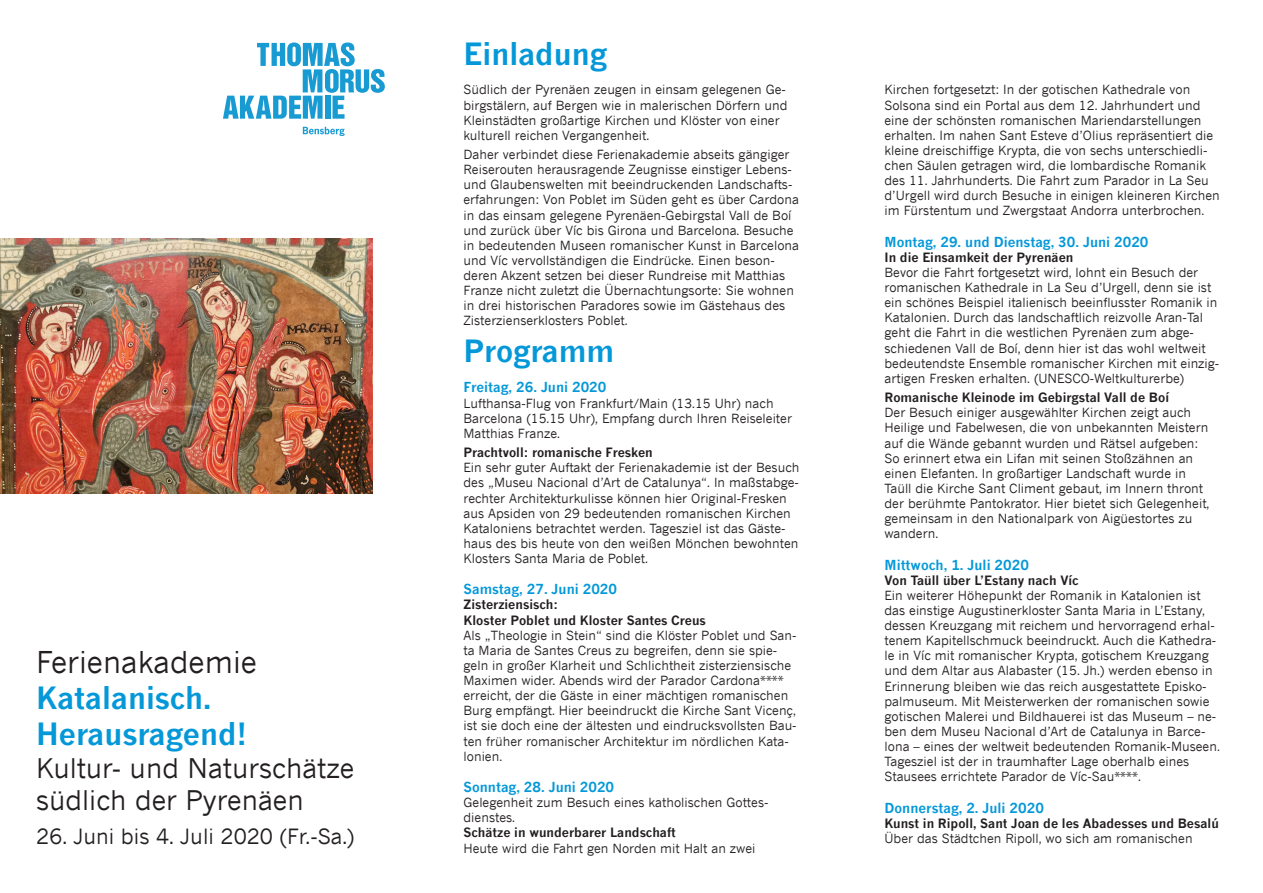
<style>
.page{position:relative;width:1263px;height:893px;background:#fff}
.page>*{position:absolute;margin:0;border:0;box-sizing:border-box;transform-origin:0 0}
.Tagungstitel{font:700 30px "News Gothic";color:#0498d9}
.Tagungsart{font:30px "News Gothic";color:#231f20}
.Untertitel{font:27px/32.4px "News Gothic";color:#231f20}
.Datum{font:21px "News Gothic";color:#231f20}
.tag{font:700 13.5px "News Gothic";color:#0498d9}
.Fließtext{font:12.6px/15.1px "News Gothic";color:#231f20}
.tag-2{font:12.6px/15.1px "News Gothic";color:#231f20}
.Fließtext-2{font:700 12.6px "News Gothic";color:#231f20}
.tagestitel{font:700 12.6px/15.1px "News Gothic";color:#231f20}
</style>
<div class="page">
<svg style="left:223px;top:43px;width:162px;height:76px"></svg>
<svg style="left:303px;top:127px;width:42px;height:9px"></svg>
<img style="left:0;top:238px;width:372px;height:255px">
<p class="Tagungsart" style="left:36px;top:644px;width:222px">Ferienakademie</p>
<p class="Tagungstitel" style="left:36px;top:679px;width:177px">Katalanisch.</p>
<p class="Tagungstitel" style="left:36px;top:715px;width:213px">Herausragend!</p>
<p class="Untertitel" style="left:36px;top:751px;width:320px">Kultur- und Naturschätze südlich der Pyrenäen</p>
<p class="Datum" style="left:36px;top:823px;width:320px">26. Juni bis 4. Juli 2020 (Fr.-Sa.)</p>
<p class="Tagungstitel" style="left:463px;top:35px;width:145px">Einladung</p>
<p class="Fließtext" style="left:463px;top:82px;width:325px">Südlich der Pyrenäen zeugen in einsam gelegenen Ge&shy;birgstälern, auf Bergen wie in malerischen Dörfern und Kleinstädten großartige Kirchen und Klöster von einer kulturell reichen Vergangenheit.</p>
<p class="Fließtext" style="left:463px;top:147px;width:337px">Daher verbindet diese Ferienakademie abseits gängiger Reiserouten herausragende Zeugnisse einstiger Lebens&shy;und Glaubenswelten mit beeindruckenden Landschafts&shy;erfahrungen: Von Poblet im Süden geht es über Cardona in das einsam gelegene Pyrenäen-Gebirgstal Vall de Boí und zurück über Víc bis Girona und Barcelona. Besuche in bedeutenden Museen romanischer Kunst in Barcelona und Víc vervollständigen die Eindrücke. Einen beson&shy;deren Akzent setzen bei dieser Rundreise mit Matthias Franze nicht zuletzt die Übernachtungsorte: Sie wohnen in drei historischen Paradores sowie im Gästehaus des Zisterzienserklosters Poblet.</p>
<p class="Tagungstitel" style="left:463px;top:332px;width:152px">Programm</p>
<p class="tag" style="left:463px;top:379px;width:144px">Freitag, 26. Juni 2020</p>
<p class="Fließtext" style="left:463px;top:395px;width:330px">Lufthansa-Flug von Frankfurt/Main (13.15 Uhr) nach<br>Barcelona (15.15 Uhr), Empfang durch Ihren Reiseleiter<br>Matthias Franze.</p>
<p class="Fließtext-2" style="left:463px;top:445px;width:191px">Prachtvoll: romanische Fresken</p>
<p class="Fließtext" style="left:463px;top:460px;width:337px">Ein sehr guter Auftakt der Ferienakademie ist der Besuch des „Museu Nacional d’Art de Catalunya“. In maßstabge&shy;rechter Architekturkulisse können hier Original-Fresken aus Apsiden von 29 bedeutenden romanischen Kirchen Kataloniens betrachtet werden. Tagesziel ist das Gäste&shy;haus des bis heute von den weißen Mönchen bewohnten Klosters Santa Maria de Poblet.</p>
<p class="tag" style="left:463px;top:581px;width:155px">Samstag, 27. Juni 2020</p>
<p class="tagestitel" style="left:463px;top:597px;width:244px">Zisterziensisch:<br>Kloster Poblet und Kloster Santes Creus</p>
<p class="tag-2" style="left:463px;top:627px;width:335px">Als „Theologie in Stein“ sind die Klöster Poblet und San&shy;ta Maria de Santes Creus zu begreifen, denn sie spie&shy;geln in großer Klarheit und Schlichtheit zisterziensische Maximen wider. Abends wird der Parador Cardona**** erreicht, der die Gäste in einer mächtigen romanischen Burg empfängt. Hier beeindruckt die Kirche Sant Vicenç, ist sie doch eine der ältesten und eindrucksvollsten Bau&shy;ten früher romanischer Architektur im nördlichen Kata&shy;lonien.</p>
<p class="tag" style="left:463px;top:778px;width:152px">Sonntag, 28. Juni 2020</p>
<p class="Fließtext" style="left:463px;top:795px;width:306px">Gelegenheit zum Besuch eines katholischen Gottes&shy;dienstes.</p>
<p class="Fließtext-2" style="left:463px;top:825px;width:214px">Schätze in wunderbarer Landschaft</p>
<p class="Fließtext" style="left:463px;top:840px;width:294px">Heute wird die Fahrt gen Norden mit Halt an zwei</p>
<p class="Fließtext" style="left:884px;top:82px;width:337px">Kirchen fortgesetzt: In der gotischen Kathedrale von Solsona sind ein Portal aus dem 12. Jahrhundert und eine der schönsten romanischen Mariendarstellungen erhalten. Im nahen Sant Esteve d’Olius repräsentiert die kleine dreischiffige Krypta, die von sechs unterschiedli&shy;chen Säulen getragen wird, die lombardische Romanik des 11. Jahrhunderts. Die Fahrt zum Parador in La Seu d’Urgell wird durch Besuche in einigen kleineren Kirchen im Fürstentum und Zwergstaat Andorra unterbrochen.</p>
<p class="tag" style="left:884px;top:233px;width:265px">Montag, 29. und Dienstag, 30. Juni 2020</p>
<p class="Fließtext-2" style="left:884px;top:249px;width:190px">In die Einsamkeit der Pyrenäen</p>
<p class="Fließtext" style="left:884px;top:265px;width:336px">Bevor die Fahrt fortgesetzt wird, lohnt ein Besuch der romanischen Kathedrale in La Seu d’Urgell, denn sie ist ein schönes Beispiel italienisch beeinflusster Romanik in Katalonien. Durch das landschaftlich reizvolle Aran-Tal geht die Fahrt in die westlichen Pyrenäen zum abge&shy;schiedenen Vall de Boí, denn hier ist das wohl weltweit bedeutendste Ensemble romanischer Kirchen mit einzig&shy;artigen Fresken erhalten. (UNESCO-Weltkulturerbe)</p>
<p class="Fließtext-2" style="left:884px;top:389px;width:286px">Romanische Kleinode im Gebirgstal Vall de Boí</p>
<p class="Fließtext" style="left:884px;top:405px;width:326px">Der Besuch einiger ausgewählter Kirchen zeigt auch Heilige und Fabelwesen, die von unbekannten Meistern auf die Wände gebannt wurden und Rätsel aufgeben:<br>So erinnert etwa ein Lifan mit seinen Stoßzähnen an einen Elefanten. In großartiger Landschaft wurde in Taüll die Kirche Sant Climent gebaut, im Innern thront der berühmte Pantokrator. Hier bietet sich Gelegenheit, gemeinsam in den Nationalpark von Aigüestortes zu wandern.</p>
<p class="tag" style="left:884px;top:556px;width:146px">Mittwoch, 1. Juli 2020</p>
<p class="Fließtext-2" style="left:884px;top:572px;width:196px">Von Taüll über L’Estany nach Víc</p>
<p class="Fließtext" style="left:884px;top:587px;width:337px">Ein weiterer Höhepunkt der Romanik in Katalonien ist das einstige Augustinerkloster Santa Maria in L’Estany, dessen Kreuzgang mit reichem und hervorragend erhal&shy;tenem Kapitellschmuck beeindruckt. Auch die Kathedra&shy;le in Víc mit romanischer Krypta, gotischem Kreuzgang und dem Altar aus Alabaster (15. Jh.) werden ebenso in Erinnerung bleiben wie das reich ausgestattete Episko&shy;palmuseum. Mit Meisterwerken der romanischen sowie gotischen Malerei und Bildhauerei ist das Museum – ne&shy;ben dem Museu Nacional d’Art de Catalunya in Barce&shy;lona – eines der weltweit bedeutenden Romanik-Museen.<br>Tagesziel ist der in traumhafter Lage oberhalb eines Stausees errichtete Parador de Víc-Sau****.</p>
<p class="tag" style="left:884px;top:799px;width:161px">Donnerstag, 2. Juli 2020</p>
<p class="Fließtext-2" style="left:884px;top:815px;width:336px">Kunst in Ripoll, Sant Joan de les Abadesses und Besalú</p>
<p class="Fließtext" style="left:884px;top:830px;width:310px">Über das Städtchen Ripoll, wo sich am romanischen</p>
</div>
